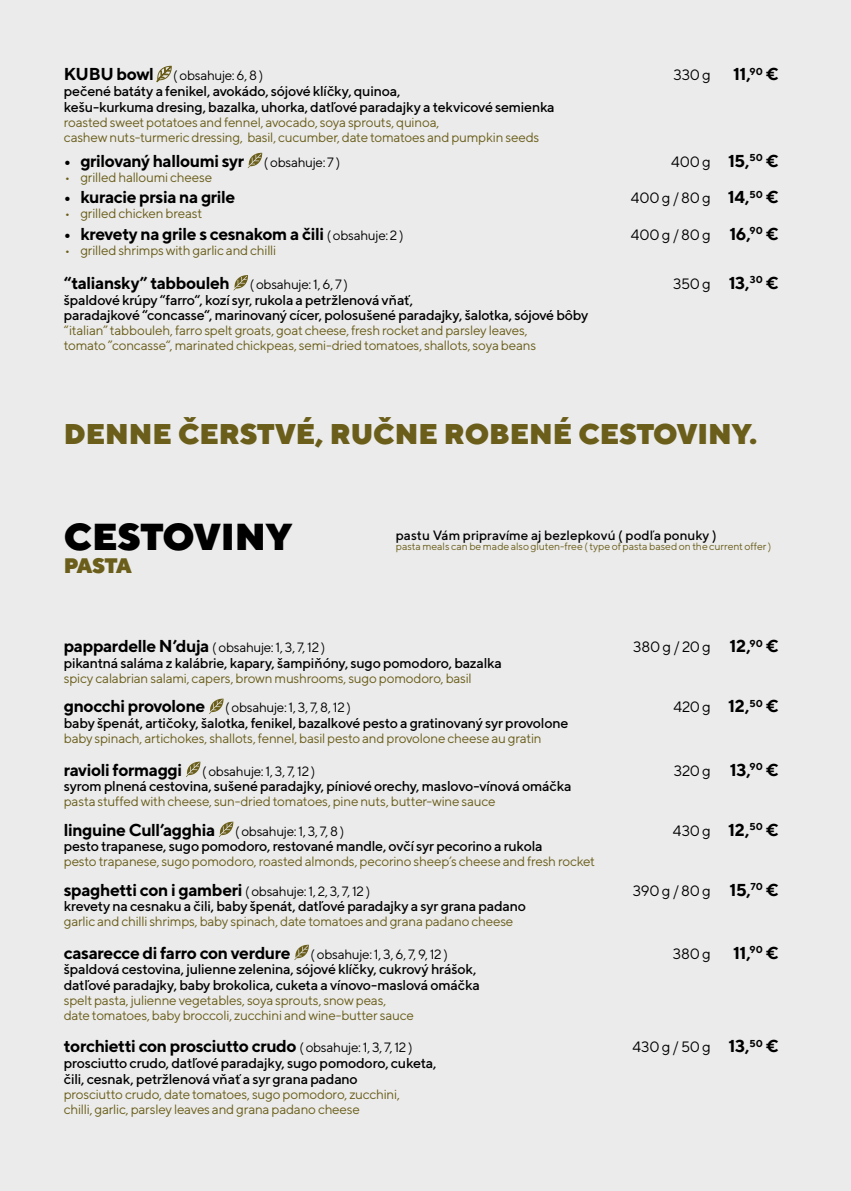
<style>
.page{position:relative;width:851px;height:1191px;background:#fff}
.page>*{position:absolute;margin:0;border:0;box-sizing:border-box;transform-origin:0 0}
.t1{font:900 37.5px "TT Norms";color:#000}
.t2{font:900 28.5px "TT Norms";color:#6a5e1a}
.t3{font:900 21px "TT Norms";letter-spacing:-.06em;color:#6a5e1a}
.t4{font:700 17.25px "TT Norms";letter-spacing:-.025em;color:#000}
.t5{font:15px "TT Norms";letter-spacing:-.01em;color:#000}
.t6{font:500 14.25px/15.8px "TT Norms";letter-spacing:-.02em;color:#000}
.t7{font:13.5px/15px "TT Norms";letter-spacing:-.02em;color:#6a5e1a}
.t8{font:13.5px "TT Norms";letter-spacing:-.025em;color:#000}
.t9{font:500 13.5px "TT Norms";color:#000}
.t10{font:10.5px "TT Norms";letter-spacing:-.01em;color:#6a5e1a}
.s1{font-weight:700;font-size:17.25px}
.s2{font-weight:400;font-size:13.5px}
.s3{font-weight:700;font-size:17.25px;color:#000}
.s4{color:#000}
</style>
<div class="page">
<div style="left:0;top:0;width:850px;height:1191px;background:#ebebeb"></div>
<svg style="left:209px;top:698px;width:15px;height:16px"></svg>
<svg style="left:186px;top:761px;width:15px;height:16px"></svg>
<svg style="left:219px;top:821px;width:14px;height:16px"></svg>
<svg style="left:294px;top:944px;width:15px;height:16px"></svg>
<svg style="left:156px;top:65px;width:16px;height:17px"></svg>
<svg style="left:248px;top:152px;width:14px;height:16px"></svg>
<svg style="left:233px;top:275px;width:15px;height:15px"></svg>
<p class="t8" style="left:64px;top:67px;width:201px"><span class="s1">KUBU bowl</span> ( obsahuje: 6, 8 )</p>
<p class="t5" style="left:673px;top:66px;width:39px">330 g</p>
<p class="t4" style="left:733px;top:63px;width:47px">11,<sup>90</sup> €</p>
<p class="t6" style="left:64px;top:83px;width:492px">pečené batáty a fenikel, avokádo, sójové klíčky, quinoa,<br>kešu-kurkuma dresing, bazalka, uhorka, datľové paradajky a tekvicové semienka</p>
<p class="t7" style="left:64px;top:114px;width:477px">roasted sweet potatoes and fennel, avocado, soya sprouts, quinoa,<br>cashew nuts-turmeric dressing, basil, cucumber, date tomatoes and pumpkin seeds</p>
<p class="t4" style="left:64px;top:150px;width:182px">• grilovaný halloumi syr</p>
<p class="t8" style="left:264px;top:154px;width:78px">( obsahuje: 7 )</p>
<p class="t5" style="left:671px;top:152px;width:109px">400 g <span class="s1">15,</span><sup>50</sup> <span class="s1">€</span></p>
<p class="t7" style="left:65px;top:169px;width:149px">• grilled halloumi cheese</p>
<p class="t4" style="left:64px;top:186px;width:173px">• kuracie prsia na grile</p>
<p class="t5" style="left:630px;top:189px;width:149px">400 g / 80 g <span class="s1">14,</span><sup>50</sup> <span class="s1">€</span></p>
<p class="t7" style="left:65px;top:206px;width:139px">• grilled chicken breast</p>
<p class="t4" style="left:64px;top:223px;width:341px">• krevety na grile s cesnakom a čili <span class="s2">( obsahuje: 2 )</span></p>
<p class="t5" style="left:630px;top:226px;width:149px">400 g / 80 g <span class="s1">16,</span><sup>90</sup> <span class="s1">€</span></p>
<p class="t7" style="left:65px;top:243px;width:213px">• grilled shrimps with garlic and chilli</p>
<p class="t4" style="left:64px;top:272px;width:168px">“taliansky” tabbouleh</p>
<p class="t8" style="left:250px;top:276px;width:100px">( obsahuje: 1, 6, 7 )</p>
<p class="t5" style="left:673px;top:274px;width:107px">350 g <span class="s1">13,</span><sup>30</sup> <span class="s1">€</span></p>
<p class="t6" style="left:64px;top:291px;width:526px">špaldové krúpy “farro“, kozí syr, rukola a petržlenová vňať,<br>paradajkové “concasse“, marinovaný cícer, polosušené paradajky, šalotka, sójové bôby</p>
<p class="t7" style="left:64px;top:323px;width:474px">“italian” tabbouleh, farro spelt groats, goat cheese, fresh rocket and parsley leaves, tomato ”concasse“, marinated chickpeas, semi-dried tomatoes, shallots, soya beans</p>
<h2 class="t2" style="left:64px;top:415px;width:695px">DENNE ČERSTVÉ, RUČNE ROBENÉ CESTOVINY.</h2>
<h1 class="t1" style="left:64px;top:512px;width:230px">CESTOVINY</h1>
<h3 class="t3" style="left:64px;top:551px;width:69px">PASTA</h3>
<p class="t9" style="left:396px;top:527px;width:322px">pastu Vám pripravíme aj bezlepkovú ( podľa ponuky )</p>
<p class="t10" style="left:396px;top:540px;width:377px">pasta meals can be made also gluten-free ( type of pasta based on the current offer )</p>
<p class="t8" style="left:64px;top:639px;width:263px"><span class="s1">pappardelle N’duja</span> ( obsahuje: 1, 3, 7, 12 )</p>
<p class="t5" style="left:633px;top:638px;width:147px">380 g / 20 g <span class="s1">12,</span><sup>90</sup> <span class="s1">€</span></p>
<p class="t6" style="left:64px;top:655px;width:439px">pikantná saláma z kalábrie, kapary, šampiňóny, sugo pomodoro, bazalka</p>
<p class="t7" style="left:64px;top:670px;width:409px">spicy calabrian salami, capers, brown mushrooms, sugo pomodoro, basil</p>
<p class="t4" style="left:64px;top:695px;width:143px">gnocchi provolone</p>
<p class="t8" style="left:225px;top:699px;width:127px">( obsahuje: 1, 3, 7, 8, 12 )</p>
<p class="t5" style="left:673px;top:698px;width:107px">420 g <span class="s1">12,</span><sup>50</sup> <span class="s1">€</span></p>
<p class="t6" style="left:64px;top:715px;width:506px">baby špenát, artičoky, šalotka, fenikel, bazalkové pesto a gratinovaný syr provolone</p>
<p class="t7" style="left:64px;top:730px;width:479px">baby spinach, artichokes, shallots, fennel, basil pesto and provolone cheese au gratin</p>
<p class="t4" style="left:64px;top:758px;width:120px">ravioli formaggi</p>
<p class="t8" style="left:202px;top:762px;width:115px">( obsahuje: 1, 3, 7, 12 )</p>
<p class="t5" style="left:673px;top:761px;width:106px">320 g <span class="s1">13,</span><sup>90</sup> <span class="s1">€</span></p>
<p class="t6" style="left:64px;top:778px;width:509px">syrom plnená cestovina, sušené paradajky, píniové orechy, maslovo-vínová omáčka</p>
<p class="t7" style="left:64px;top:793px;width:433px">pasta stuffed with cheese, sun-dried tomatoes, pine nuts, butter-wine sauce</p>
<p class="t4" style="left:64px;top:818px;width:153px">linguine Cull’agghia</p>
<p class="t8" style="left:235px;top:822px;width:111px">( obsahuje: 1, 3, 7, 8 )</p>
<p class="t5" style="left:672px;top:821px;width:107px">430 g <span class="s1">12,</span><sup>50</sup> <span class="s1">€</span></p>
<p class="t6" style="left:64px;top:838px;width:480px">pesto trapanese, sugo pomodoro, restované mandle, ovčí syr pecorino a rukola</p>
<p class="t7" style="left:64px;top:846px;width:532px;line-height:29.2px">pesto trapanese, sugo pomodoro, roasted almonds, pecorino sheep’s cheese and fresh rocket <span class="s3">spaghetti con i gamberi</span> <span class="s4">( obsahuje: 1, 2, 3, 7, 12 )</span></p>
<p class="t5" style="left:632px;top:881px;width:147px">390 g / 80 g <span class="s1">15,</span><sup>70</sup> <span class="s1">€</span></p>
<p class="t6" style="left:64px;top:898px;width:463px">krevety na cesnaku a čili, baby špenát, datľové paradajky a syr grana padano</p>
<p class="t7" style="left:64px;top:913px;width:451px">garlic and chilli shrimps, baby spinach, date tomatoes and grana padano cheese</p>
<p class="t4" style="left:64px;top:941px;width:228px">casarecce di farro con verdure</p>
<p class="t8" style="left:310px;top:945px;width:139px">( obsahuje: 1, 3, 6, 7, 9, 12 )</p>
<p class="t5" style="left:673px;top:944px;width:39px">380 g</p>
<p class="t4" style="left:733px;top:941px;width:47px">11,<sup>90</sup> €</p>
<p class="t6" style="left:64px;top:961px;width:417px">špaldová cestovina, julienne zelenina, sójové klíčky, cukrový hrášok, datľové paradajky, baby brokolica, cuketa a vínovo-maslová omáčka</p>
<p class="t7" style="left:64px;top:992px;width:351px">spelt pasta, julienne vegetables, soya sprouts, snow peas, date tomatoes, baby broccoli, zucchini and wine-butter sauce</p>
<p class="t4" style="left:64px;top:1035px;width:350px">torchietti con prosciutto crudo <span class="s2">( obsahuje: 1, 3, 7, 12 )</span></p>
<p class="t5" style="left:632px;top:1038px;width:148px">430 g / 50 g <span class="s1">13,</span><sup>50</sup> <span class="s1">€</span></p>
<p class="t6" style="left:64px;top:1055px;width:374px">prosciutto crudo, datľové paradajky, sugo pomodoro, cuketa, čili, cesnak, petržlenová vňať a syr grana padano</p>
<p class="t7" style="left:64px;top:1086px;width:337px">prosciutto crudo, date tomatoes, sugo pomodoro, zucchini, chilli, garlic, parsley leaves and grana padano cheese</p>
</div>
